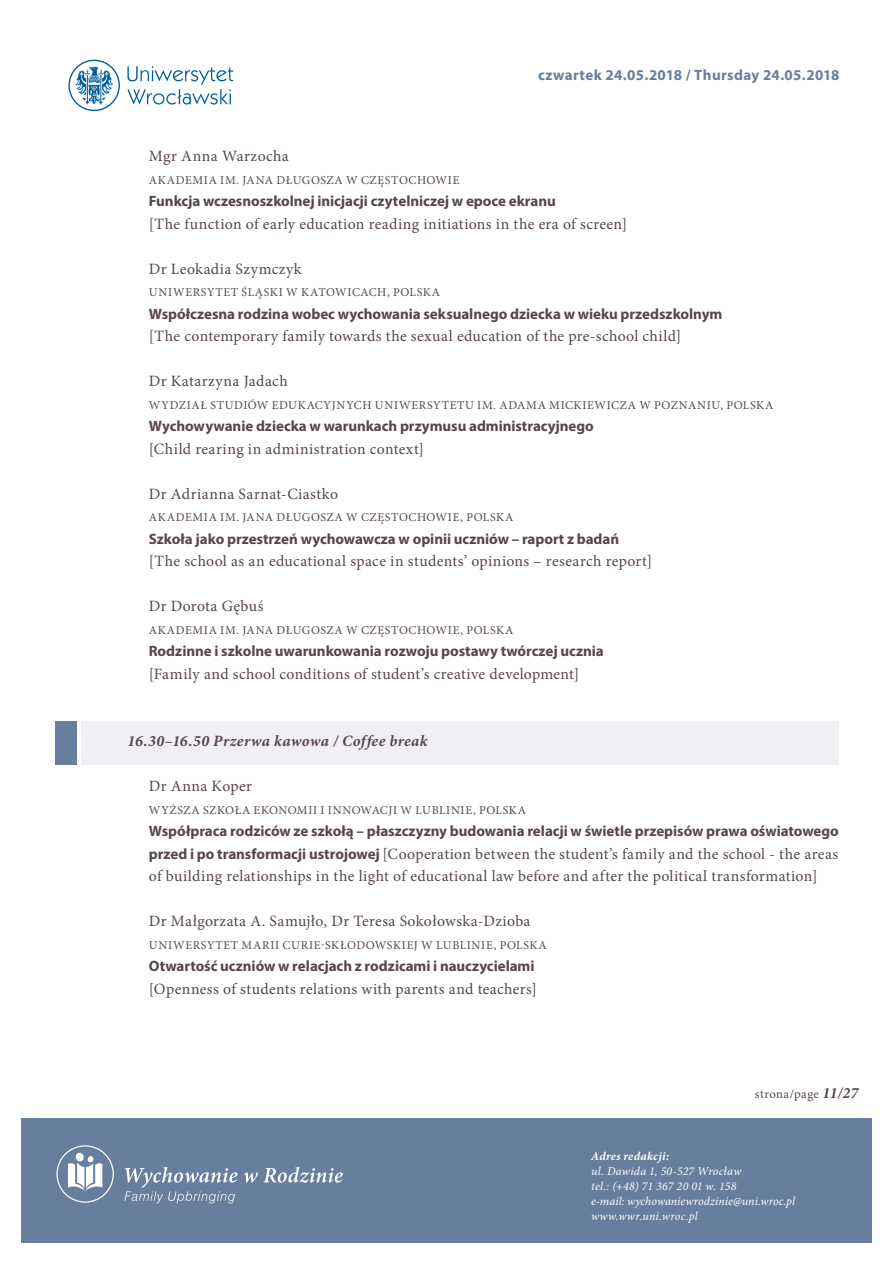
<style>
.page{position:relative;width:893px;height:1263px;background:#fff}
.page>*{position:absolute;margin:0;border:0;box-sizing:border-box;transform-origin:0 0}
.t1{font:15.75px/22.5px "Minion Pro";letter-spacing:.025em;color:#57454e}
.t2{font:italic 700 15.75px "Minion Pro";letter-spacing:.025em;color:#57454e}
.t3{font:700 15px "Myriad Pro";letter-spacing:-.005em;color:#57454e}
.t4{font:700 15px "Myriad Pro";letter-spacing:.02em;color:#687e9e}
.t5{font:12.75px "Minion Pro";letter-spacing:.03em;color:#57454e}
.t6{font:12px "Minion Pro";letter-spacing:.05em;color:#57454e}
.t7{font:italic 12px/15px "Minion Pro";letter-spacing:.01em;color:#fff}
.t8{font:italic 700 12px "Minion Pro";letter-spacing:.025em;color:#fff}
.s1{font-family:"Myriad Pro";font-weight:700;font-size:15px}
.s2{font-weight:700;font-style:italic;font-size:15.75px}
</style>
<div class="page">
<svg style="left:127px;top:66px;width:106px;height:39px"></svg>
<svg style="left:68px;top:60px;width:52px;height:51px"></svg>
<div style="left:21px;top:1118px;width:851px;height:125px;background:#687e9e"></div>
<div style="left:56px;top:1145px;width:58px;height:58px;border:1px solid #fff;border-radius:50%"></div>
<div style="left:76px;top:1153px;width:8px;height:8px;background:#fff;border-radius:50%"></div>
<svg style="left:68px;top:1156px;width:34px;height:35px"></svg>
<svg style="left:124px;top:1167px;width:219px;height:36px"></svg>
<div style="left:81px;top:721px;width:757px;height:44px;background:#f0f0f4"></div>
<div style="left:55px;top:721px;width:22px;height:44px;background:#687e9e"></div>
<p class="t4" style="left:538px;top:65px;width:303px">czwartek 24.05.2018 / Thursday 24.05.2018</p>
<p class="t1" style="left:149px;top:145px;width:142px">Mgr Anna Warzocha</p>
<p class="t6" style="left:149px;top:172px;width:312px">AKADEMIA IM. JANA DŁUGOSZA W CZĘSTOCHOWIE</p>
<p class="t3" style="left:149px;top:191px;width:408px">Funkcja wczesnoszkolnej inicjacji czytelniczej w epoce ekranu</p>
<p class="t1" style="left:149px;top:213px;width:480px">[The function of early education reading initiations in the era of screen]</p>
<p class="t1" style="left:149px;top:258px;width:154px">Dr Leokadia Szymczyk</p>
<p class="t6" style="left:149px;top:284px;width:293px">UNIWERSYTET ŚLĄSKI W KATOWICACH, POLSKA</p>
<p class="t3" style="left:149px;top:304px;width:575px">Współczesna rodzina wobec wychowania seksualnego dziecka w wieku przedszkolnym</p>
<p class="t1" style="left:149px;top:325px;width:534px">[The contemporary family towards the sexual education of the pre-school child]</p>
<p class="t1" style="left:149px;top:370px;width:140px">Dr Katarzyna Jadach</p>
<p class="t6" style="left:149px;top:397px;width:626px">WYDZIAŁ STUDIÓW EDUKACYJNYCH UNIWERSYTETU IM. ADAMA MICKIEWICZA W POZNANIU, POLSKA</p>
<p class="t3" style="left:149px;top:416px;width:447px">Wychowywanie dziecka w warunkach przymusu administracyjnego</p>
<p class="t1" style="left:149px;top:438px;width:277px">[Child rearing in administration context]</p>
<p class="t1" style="left:149px;top:483px;width:191px">Dr Adrianna Sarnat-Ciastko</p>
<p class="t6" style="left:149px;top:509px;width:366px">AKADEMIA IM. JANA DŁUGOSZA W CZĘSTOCHOWIE, POLSKA</p>
<p class="t3" style="left:149px;top:529px;width:472px">Szkoła jako przestrzeń wychowawcza w opinii uczniów – raport z badań</p>
<p class="t1" style="left:149px;top:550px;width:505px">[The school as an educational space in students’ opinions – research report]</p>
<p class="t1" style="left:149px;top:595px;width:116px">Dr Dorota Gębuś</p>
<p class="t6" style="left:149px;top:622px;width:366px">AKADEMIA IM. JANA DŁUGOSZA W CZĘSTOCHOWIE, POLSKA</p>
<p class="t3" style="left:149px;top:641px;width:456px">Rodzinne i szkolne uwarunkowania rozwoju postawy twórczej ucznia</p>
<p class="t1" style="left:149px;top:663px;width:432px">[Family and school conditions of student’s creative development]</p>
<p class="t2" style="left:128px;top:730px;width:301px">16.30–16.50 Przerwa kawowa / Coffee break</p>
<p class="t1" style="left:149px;top:775px;width:105px">Dr Anna Koper</p>
<p class="t6" style="left:149px;top:802px;width:379px">WYŻSZA SZKOŁA EKONOMII I INNOWACJI W LUBLINIE, POLSKA</p>
<p class="t3" style="left:149px;top:821px;width:691px">Współpraca rodziców ze szkołą – płaszczyzny budowania relacji w świetle przepisów prawa oświatowego</p>
<p class="t1" style="left:149px;top:843px;width:691px"><span class="s1">przed i po transformacji ustrojowej</span> [Cooperation between the student’s family and the school - the areas of building relationships in the light of educational law before and after the political transformation]</p>
<p class="t1" style="left:149px;top:910px;width:383px">Dr Małgorzata A. Samujło, Dr Teresa Sokołowska-Dzioba</p>
<p class="t6" style="left:149px;top:937px;width:399px">UNIWERSYTET MARII CURIE-SKŁODOWSKIEJ W LUBLINIE, POLSKA</p>
<p class="t3" style="left:149px;top:956px;width:387px">Otwartość uczniów w relacjach z rodzicami i nauczycielami</p>
<p class="t1" style="left:149px;top:978px;width:390px">[Openness of students relations with parents and teachers]</p>
<p class="t5" style="left:755px;top:1086px;width:105px">strona/page <span class="s2">11/27</span></p>
<p class="t8" style="left:591px;top:1148px;width:80px">Adres redakcji:</p>
<p class="t7" style="left:591px;top:1164px;width:205px">ul. Dawida 1, 50-527 Wrocław<br>tel.: (+48) 71 367 20 01 w. 158<br>e-mail: wychowaniewrodzinie@uni.wroc.pl www.wwr.uni.wroc.pl</p>
</div>
